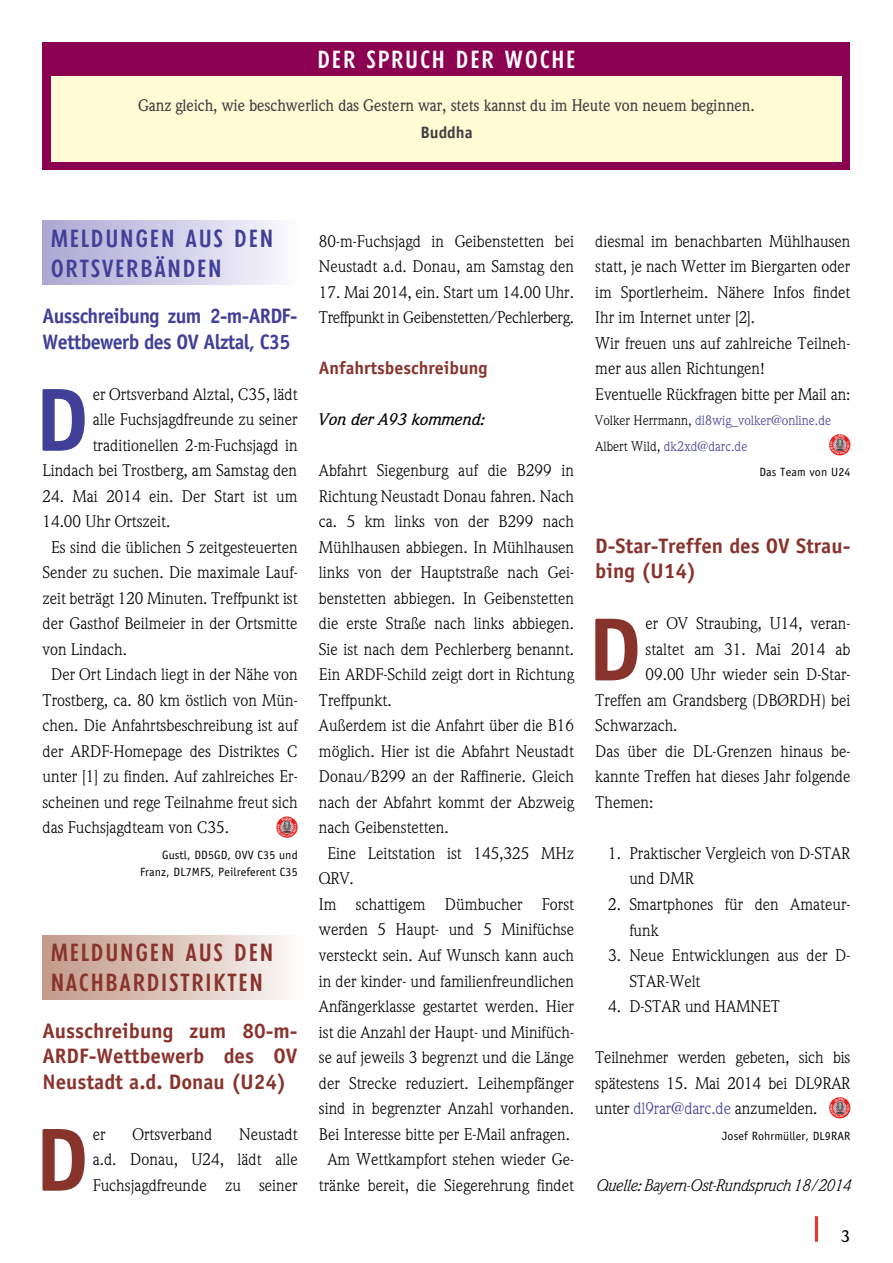
<style>
.page{position:relative;width:893px;height:1263px;background:#fff}
.page>*{position:absolute;margin:0;border:0;box-sizing:border-box;transform-origin:0 0}
.t1{font:700 90px "Officina Sans";color:#89332d}
.t2{font:700 90px "Officina Sans";color:#414099}
.t3{font:500 condensed 24px/30px "Limerick";letter-spacing:.1em;color:#89332d}
.t4{font:500 condensed 24px/30px "Limerick";letter-spacing:.1em;color:#414099}
.t5{font:500 condensed 24px "Limerick";letter-spacing:.1em;color:#fff}
.t6{font:700 21px/25.5px "Officina Sans";color:#89332d;text-align:justify}
.t7{font:700 21px/25.5px "Officina Sans";letter-spacing:-.03em;color:#414099;scale:.95 1}
.t8{font:700 18px "Officina Sans";color:#89332d}
.t9{font:16.5px/25.5px "Weidemann";color:#000}
.t10{font:500 16.5px "Weidemann";letter-spacing:-.01em;color:#414042;scale:.95 1}
.t11{font:16.5px/25.5px "Weidemann";letter-spacing:-.02em;color:#000}
.t12{font:italic 16.5px "Weidemann";letter-spacing:-.025em;color:#000}
.t13{font:italic 500 16.5px "Weidemann";color:#000}
.t14{font:700 16.5px "Officina Sans";color:#414042}
.t15{font:500 16.5px "Weidemann";color:#000}
.t16{font:13.5px/25.5px "Weidemann";color:#414099}
.t17{font:12px/16.5px "Officina Sans";letter-spacing:.01em;color:#000;text-align:right}
.s1{color:#000}
.s2{color:#414099}
</style>
<div class="page">
<div style="left:43px;top:43px;width:807px;height:127px;background:#8c0052"></div>
<div style="left:51px;top:77px;width:791px;height:85px;background:#fffcd5"></div>
<hr style="left:815px;top:1216px;width:3px;height:26px;background:#ee3129">
<div style="left:43px;top:221px;width:255px;height:64px;background:linear-gradient(to right,#aba6d3,#f9f9fd)"></div>
<div style="left:43px;top:935px;width:255px;height:64px;background:linear-gradient(to right,#c29887,#f9f7f5)"></div>
<svg style="left:276px;top:816px;width:22px;height:22px"></svg>
<svg style="left:829px;top:434px;width:21px;height:21px"></svg>
<svg style="left:829px;top:1097px;width:21px;height:21px"></svg>
<svg style="left:277px;top:817px;width:20px;height:20px"></svg>
<svg style="left:830px;top:435px;width:19px;height:19px"></svg>
<svg style="left:830px;top:1098px;width:19px;height:19px"></svg>
<h2 class="t5" style="left:318px;top:46px;width:259px">DER SPRUCH DER WOCHE</h2>
<p class="t10" style="left:138px;top:96px;width:651px">Ganz gleich, wie beschwerlich das Gestern war, stets kannst du im Heute von neuem beginnen.</p>
<p class="t14" style="left:420px;top:123px;width:54px">Buddha</p>
<h2 class="t4" style="left:51px;top:224px;width:223px">MELDUNGEN AUS DEN<br>ORTSVERBÄNDEN</h2>
<p class="t7" style="left:43px;top:303px;width:270px">Ausschreibung zum 2-m-ARDF-<br>Wettbewerb des OV Alztal, C35</p>
<h1 class="t2" style="left:35px;top:364px;width:55px">D</h1>
<p class="t9" style="left:43px;top:381px;width:257px;text-align:right">er Ortsverband Alztal, C35, lädt<br>alle Fuchsjagdfreunde zu seiner traditionellen 2-m-Fuchsjagd in Lindach bei Trostberg, am Samstag den</p>
<p class="t9" style="left:43px;top:483px;width:257px">24. Mai 2014 ein. Der Start ist um</p>
<p class="t9" style="left:43px;top:509px;width:129px">14.00 Uhr Ortszeit.</p>
<p class="t9" style="left:51px;top:534px;width:248px">Es sind die üblichen 5 zeitgesteuerten</p>
<p class="t9" style="left:43px;top:560px;width:257px">Sender zu suchen. Die maximale Lauf-</p>
<p class="t9" style="left:43px;top:585px;width:257px">zeit beträgt 120 Minuten. Treffpunkt ist</p>
<p class="t9" style="left:43px;top:611px;width:257px">der Gasthof Beilmeier in der Ortsmitte</p>
<p class="t9" style="left:43px;top:636px;width:86px">von Lindach.</p>
<p class="t9" style="left:51px;top:662px;width:248px">Der Ort Lindach liegt in der Nähe von</p>
<p class="t9" style="left:43px;top:687px;width:257px">Trostberg, ca. 80 km östlich von Mün-</p>
<p class="t9" style="left:43px;top:713px;width:257px">chen. Die Anfahrtsbeschreibung ist auf</p>
<p class="t9" style="left:43px;top:738px;width:257px">der ARDF-Homepage des Distriktes C</p>
<p class="t9" style="left:43px;top:764px;width:257px">unter [1] zu finden. Auf zahlreiches Er-</p>
<p class="t9" style="left:43px;top:789px;width:257px">scheinen und rege Teilnahme freut sich</p>
<p class="t9" style="left:43px;top:815px;width:188px">das Fuchsjagdteam von C35.</p>
<p class="t17" style="left:140px;top:847px;width:159px">Gustl, DD5GD, OVV C35 und<br>Franz, DL7MFS, Peilreferent C35</p>
<h2 class="t3" style="left:51px;top:938px;width:223px">MELDUNGEN AUS DEN<br>NACHBARDISTRIKTEN</h2>
<p class="t6" style="left:43px;top:1017px;width:257px">Ausschreibung zum 80-m-ARDF-Wettbewerb des OV Neustadt a.d. Donau (U24)</p>
<h1 class="t1" style="left:35px;top:1104px;width:55px">D</h1>
<p class="t9" style="left:93px;top:1121px;width:14px">er</p>
<p class="t9" style="left:132px;top:1121px;width:82px">Ortsverband</p>
<p class="t9" style="left:93px;top:1121px;width:206px;text-align:justify;text-indent:147px">Neustadt a.d. Donau, U24, lädt alle Fuchsjagdfreunde zu seiner</p>
<p class="t9" style="left:319px;top:228px;width:257px">80-m-Fuchsjagd in Geibenstetten bei<br>Neustadt a.d. Donau, am Samstag den</p>
<p class="t11" style="left:319px;top:279px;width:257px">17. Mai 2014, ein. Start um 14.00 Uhr.<br>Treffpunkt in Geibenstetten/Pechlerberg.</p>
<p class="t8" style="left:319px;top:357px;width:170px">Anfahrtsbeschreibung</p>
<p class="t13" style="left:319px;top:410px;width:168px">Von der A93 kommend:</p>
<p class="t9" style="left:319px;top:458px;width:257px">Abfahrt Siegenburg auf die B299 in</p>
<p class="t9" style="left:319px;top:483px;width:257px">Richtung Neustadt Donau fahren. Nach</p>
<p class="t9" style="left:319px;top:509px;width:257px">ca. 5 km links von der B299 nach</p>
<p class="t9" style="left:319px;top:534px;width:257px">Mühlhausen abbiegen. In Mühlhausen</p>
<p class="t9" style="left:319px;top:560px;width:257px">links von der Hauptstraße nach Gei-</p>
<p class="t9" style="left:319px;top:585px;width:257px">benstetten abbiegen. In Geibenstetten</p>
<p class="t9" style="left:319px;top:611px;width:257px">die erste Straße nach links abbiegen.</p>
<p class="t9" style="left:319px;top:636px;width:257px">Sie ist nach dem Pechlerberg benannt.</p>
<p class="t9" style="left:319px;top:662px;width:257px">Ein ARDF-Schild zeigt dort in Richtung</p>
<p class="t9" style="left:319px;top:687px;width:74px">Treffpunkt.</p>
<p class="t9" style="left:319px;top:713px;width:257px">Außerdem ist die Anfahrt über die B16</p>
<p class="t9" style="left:319px;top:738px;width:257px">möglich. Hier ist die Abfahrt Neustadt</p>
<p class="t9" style="left:319px;top:764px;width:257px">Donau/B299 an der Raffinerie. Gleich</p>
<p class="t9" style="left:319px;top:789px;width:257px">nach der Abfahrt kommt der Abzweig</p>
<p class="t9" style="left:319px;top:815px;width:131px">nach Geibenstetten.</p>
<p class="t9" style="left:327px;top:840px;width:248px">Eine Leitstation ist 145,325 MHz</p>
<p class="t9" style="left:319px;top:866px;width:36px">QRV.</p>
<p class="t9" style="left:319px;top:891px;width:257px">Im schattigem Dümbucher Forst</p>
<p class="t9" style="left:319px;top:917px;width:257px">werden 5 Haupt- und 5 Minifüchse</p>
<p class="t9" style="left:319px;top:942px;width:257px">versteckt sein. Auf Wunsch kann auch</p>
<p class="t9" style="left:319px;top:968px;width:257px">in der kinder- und familienfreundlichen</p>
<p class="t9" style="left:319px;top:993px;width:257px">Anfängerklasse gestartet werden. Hier</p>
<p class="t9" style="left:319px;top:1019px;width:257px">ist die Anzahl der Haupt- und Minifüch-</p>
<p class="t9" style="left:319px;top:1044px;width:257px">se auf jeweils 3 begrenzt und die Länge</p>
<p class="t9" style="left:319px;top:1070px;width:257px">der Strecke reduziert. Leihempfänger</p>
<p class="t9" style="left:319px;top:1095px;width:257px">sind in begrenzter Anzahl vorhanden.</p>
<p class="t9" style="left:319px;top:1121px;width:253px">Bei Interesse bitte per E-Mail anfragen.</p>
<p class="t9" style="left:327px;top:1146px;width:248px">Am Wettkampfort stehen wieder Ge-</p>
<p class="t9" style="left:319px;top:1172px;width:257px">tränke bereit, die Siegerehrung findet</p>
<p class="t9" style="left:595px;top:228px;width:257px">diesmal im benachbarten Mühlhausen statt, je nach Wetter im Biergarten oder im Sportlerheim. Nähere Infos findet Ihr im Internet unter [2].<br>Wir freuen uns auf zahlreiche Teilneh&shy;mer aus allen Richtungen!<br>Eventuelle Rückfragen bitte per Mail an:</p>
<p class="t16" style="left:595px;top:408px;width:237px"><span class="s1">Volker Herrmann,</span> dl8wig_volker@online.de<br><span class="s1">Albert Wild,</span> dk2xd@darc.de</p>
<p class="t17" style="left:759px;top:464px;width:93px">Das Team von U24</p>
<p class="t6" style="left:595px;top:533px;width:257px">D-Star-Treffen des OV Strau&shy;bing (U14)</p>
<h1 class="t1" style="left:588px;top:594px;width:55px">D</h1>
<p class="t9" style="left:646px;top:611px;width:206px">er OV Straubing, U14, veran-</p>
<p class="t9" style="left:646px;top:636px;width:206px">staltet am 31. Mai 2014 ab</p>
<p class="t9" style="left:646px;top:662px;width:206px">09.00 Uhr wieder sein D-Star-</p>
<p class="t9" style="left:595px;top:687px;width:257px">Treffen am Grandsberg (DBØRDH) bei</p>
<p class="t9" style="left:595px;top:713px;width:84px">Schwarzach.</p>
<p class="t9" style="left:595px;top:738px;width:257px">Das über die DL-Grenzen hinaus be-</p>
<p class="t9" style="left:595px;top:764px;width:257px">kannte Treffen hat dieses Jahr folgende</p>
<p class="t9" style="left:595px;top:789px;width:60px">Themen:</p>
<p class="t9" style="left:629px;top:840px;width:223px;text-indent:-21px">1. Praktischer Vergleich von D-STAR und DMR</p>
<p class="t9" style="left:629px;top:891px;width:223px;text-indent:-21px">2. Smartphones für den Amateur&shy;funk</p>
<p class="t9" style="left:629px;top:942px;width:223px;text-indent:-21px">3. Neue Entwicklungen aus der D-<br>STAR-Welt</p>
<p class="t9" style="left:608px;top:993px;width:173px">4. D-STAR und HAMNET</p>
<p class="t9" style="left:595px;top:1044px;width:257px;text-align:justify">Teilnehmer werden gebeten, sich bis spätestens 15. Mai 2014 bei DL9RAR unter <span class="s2">dl9rar@darc.de</span> anzumelden.</p>
<p class="t17" style="left:722px;top:1127px;width:130px">Josef Rohrmüller, DL9RAR</p>
<p class="t12" style="left:595px;top:1175px;width:257px">Quelle: Bayern-Ost-Rundspruch 18/2014</p>
<p class="t15" style="left:841px;top:1226px;width:11px">3</p>
</div>
